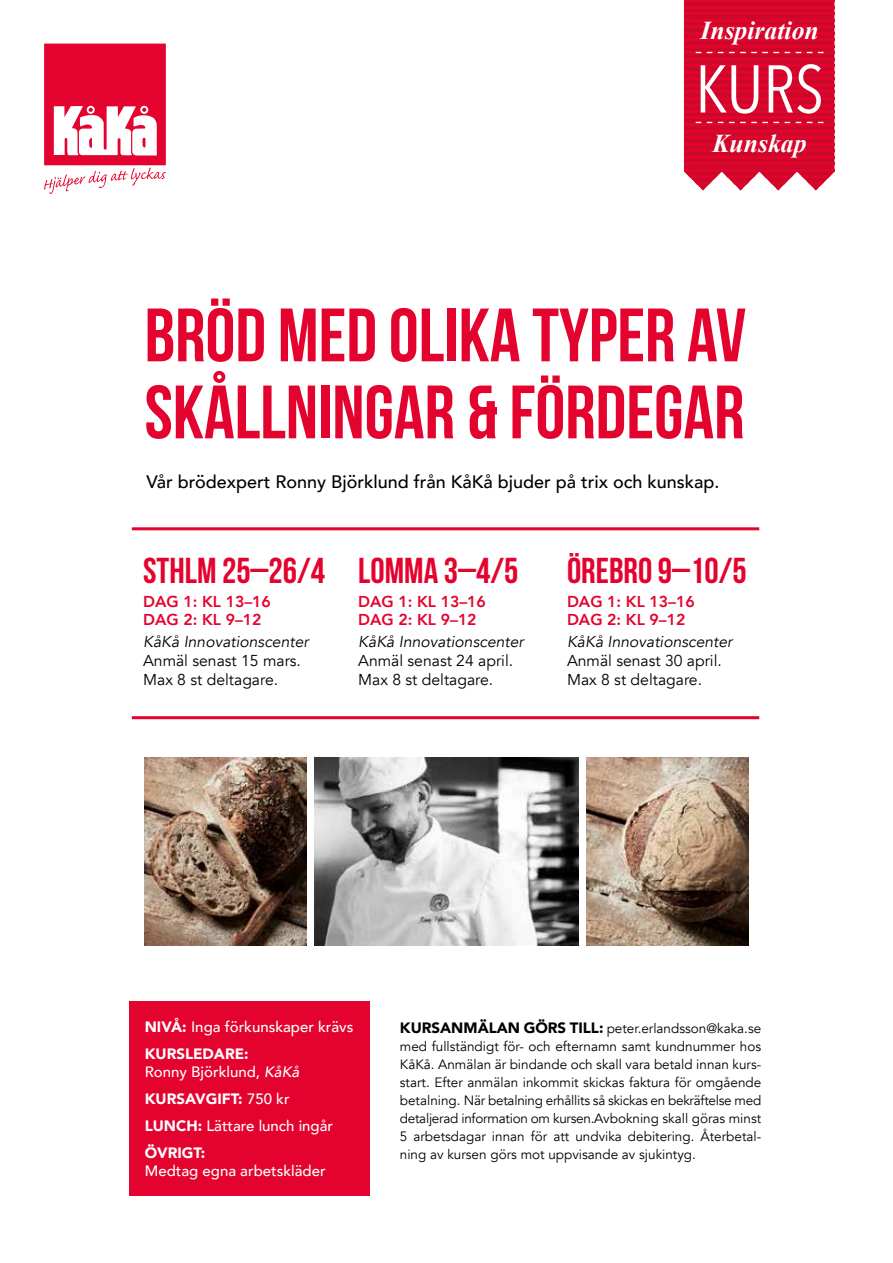
<style>
.page{position:relative;width:893px;height:1263px;background:#fff}
.page>*{position:absolute;margin:0;border:0;box-sizing:border-box;transform-origin:0 0}
.t1{font:75.45px/76.9px "Bebas Neue";color:#e4032e}
.t2{font:66.6px "Avenir Next Condensed";color:#fff}
.t3{font:36px "Bebas Neue";color:#e4032e}
.t4{font:italic 700 25.65px "Times New Roman";color:#fff}
.t5{font:500 18px "Avenir";color:#000}
.t6{font:15.75px/18.8px "Avenir";color:#000}
.t7{font:800 15.75px/18px "Avenir";color:#e4032e}
.t8{font:italic 15.75px "Avenir";color:#000}
.t9{font:500 15px/27px "Avenir";color:#fff}
.t10{font:13.5px/18px "Avenir";color:#000;text-align:justify}
.s1{font-weight:900}
.s2{font-style:italic}
.s3{font-weight:900;font-size:15px}
</style>
<div class="page">
<svg style="left:44px;top:44px;width:122px;height:150px"></svg>
<div style="left:129px;top:1001px;width:241px;height:194px;background:#e4032e"></div>
<svg style="left:684px;top:0;width:150px;height:190px;background:#d81336"></svg>
<hr style="left:132px;top:527px;width:627px;height:3px;background:#e4032e">
<hr style="left:132px;top:716px;width:627px;height:3px;background:#e4032e">
<img style="left:315px;top:758px;width:263px;height:187px">
<img style="left:587px;top:758px;width:161px;height:187px">
<img style="left:145px;top:758px;width:161px;height:187px">
<h3 class="t4" style="left:700px;top:12px;width:120px">Inspiration</h3>
<h2 class="t2" style="left:695px;top:32px;width:130px">KURS</h2>
<h3 class="t4" style="left:712px;top:125px;width:96px">Kunskap</h3>
<h1 class="t1" style="left:145px;top:296px;width:603px">BRÖD MED OLIKA TYPER AV<br>SKÅLLNINGAR &amp; FÖRDEGAR</h1>
<h3 class="t5" style="left:146px;top:466px;width:575px">Vår brödexpert Ronny Björklund från KåKå bjuder på trix och kunskap.</h3>
<h3 class="t3" style="left:143px;top:551px;width:183px">STHLM 25–26/4</h3>
<p class="t7" style="left:143px;top:592px;width:129px">DAG 1: KL 13–16<br>DAG 2: KL 9–12</p>
<p class="t8" style="left:143px;top:633px;width:167px">KåKå Innovationscenter</p>
<p class="t6" style="left:143px;top:652px;width:159px">Anmäl senast 15 mars.<br>Max 8 st deltagare.</p>
<h3 class="t3" style="left:358px;top:551px;width:162px">LOMMA 3–4/5</h3>
<p class="t7" style="left:358px;top:592px;width:129px">DAG 1: KL 13–16<br>DAG 2: KL 9–12</p>
<p class="t8" style="left:358px;top:633px;width:167px">KåKå Innovationscenter</p>
<p class="t6" style="left:358px;top:652px;width:156px">Anmäl senast 24 april.<br>Max 8 st deltagare.</p>
<h3 class="t3" style="left:567px;top:551px;width:181px">ÖREBRO 9–10/5</h3>
<p class="t7" style="left:567px;top:592px;width:129px">DAG 1: KL 13–16<br>DAG 2: KL 9–12</p>
<p class="t8" style="left:567px;top:633px;width:167px">KåKå Innovationscenter</p>
<p class="t6" style="left:567px;top:652px;width:156px">Anmäl senast 30 april.<br>Max 8 st deltagare.</p>
<p class="t9" style="left:145px;top:1013px;width:210px"><span class="s1">NIVÅ:</span> Inga förkunskaper krävs<br><span class="s1">KURSLEDARE:</span></p>
<p class="t9" style="left:145px;top:1058px;width:190px">Ronny Björklund, <span class="s2">KåKå<br></span><span class="s1">KURSAVGIFT:</span> 750 kr<br><span class="s1">LUNCH:</span> Lättare lunch ingår<br><span class="s1">ÖVRIGT:</span></p>
<p class="t9" style="left:145px;top:1157px;width:182px">Medtag egna arbetskläder</p>
<p class="t10" style="left:400px;top:1019px;width:363px"><span class="s3">KURSANMÄLAN GÖRS TILL:</span> peter.erlandsson@kaka.se med fullständigt för- och efternamn samt kundnummer hos KåKå. Anmälan är bindande och skall vara betald innan kurs&shy;start. Efter anmälan inkommit skickas faktura för omgående betalning. När betalning erhållits så skickas en bekräftelse med detaljerad information om kursen.Avbokning skall göras minst 5 arbetsdagar innan för att undvika debitering. Återbetal&shy;ning av kursen görs mot uppvisande av sjukintyg.</p>
</div>
